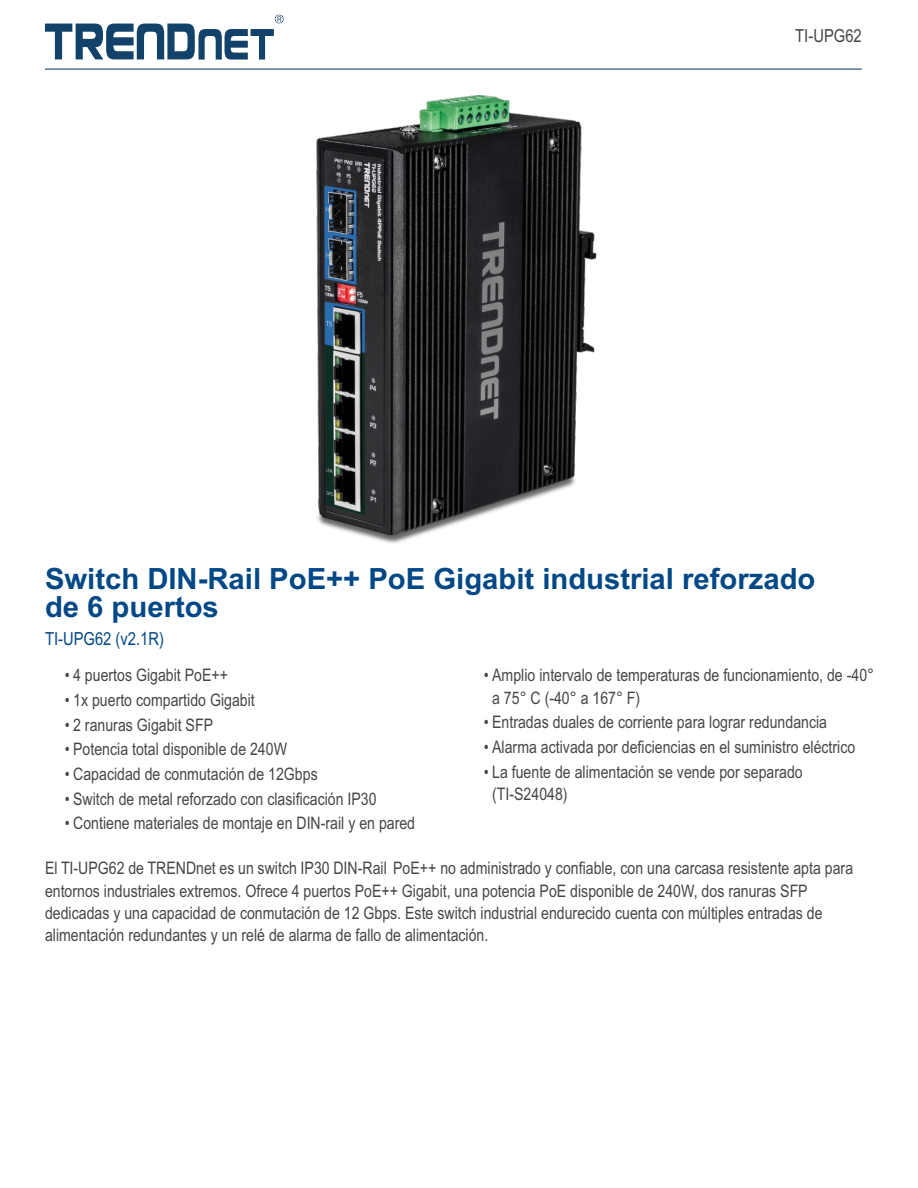
<style>
.page{position:relative;width:918px;height:1188px;background:#fff}
.page>*{position:absolute;margin:0;border:0;box-sizing:border-box;transform-origin:0 0}
.t1{font:700 29.25px/27.8px "Arial";color:#034886}
.t2{font:18px "Arial Narrow";color:#034886}
.t3{font:18px "Arial Narrow";color:#464646}
.t4{font:17.25px/22.5px "Arial Narrow";color:#464646}
</style>
<div class="page">
<svg style="left:45px;top:15px;width:238px;height:45px"></svg>
<img style="left:316px;top:96px;width:281px;height:448px">
<hr style="left:45px;top:68px;width:817px;height:2px;background:#32537e">
<p class="t3" style="left:795px;top:28px;width:68px">TI-UPG62</p>
<h1 class="t1" style="left:45px;top:567px;width:772px">Switch DIN-Rail PoE++ PoE Gigabit industrial reforzado de 6 puertos</h1>
<p class="t2" style="left:45px;top:631px;width:120px">TI-UPG62 (v2.1R)</p>
<p class="t4" style="left:65px;top:666px;width:165px">• 4 puertos Gigabit PoE++</p>
<p class="t4" style="left:65px;top:690px;width:192px">• 1x puerto compartido Gigabit</p>
<p class="t4" style="left:65px;top:715px;width:150px">• 2 ranuras Gigabit SFP</p>
<p class="t4" style="left:65px;top:740px;width:224px">• Potencia total disponible de 240W</p>
<p class="t4" style="left:65px;top:764px;width:254px">• Capacidad de conmutación de 12Gbps</p>
<p class="t4" style="left:65px;top:789px;width:313px">• Switch de metal reforzado con clasificación IP30</p>
<p class="t4" style="left:65px;top:814px;width:352px">• Contiene materiales de montaje en DIN-rail y en pared</p>
<p class="t4" style="left:492px;top:665px;width:383px;text-indent:-8px">• Amplio intervalo de temperaturas de funcionamiento, de -40° a 75° C (-40° a 167° F)</p>
<p class="t4" style="left:484px;top:713px;width:345px">• Entradas duales de corriente para lograr redundancia</p>
<p class="t4" style="left:484px;top:737px;width:373px">• Alarma activada por deficiencias en el suministro eléctrico</p>
<p class="t4" style="left:492px;top:762px;width:312px;text-indent:-8px">• La fuente de alimentación se vende por separado (TI-S24048)</p>
<p class="t4" style="left:45px;top:858px;width:810px">El TI-UPG62 de TRENDnet es un switch IP30 DIN-Rail PoE++ no administrado y confiable, con una carcasa resistente apta para entornos industriales extremos. Ofrece 4 puertos PoE++ Gigabit, una potencia PoE disponible de 240W, dos ranuras SFP dedicadas y una capacidad de conmutación de 12 Gbps. Este switch industrial endurecido cuenta con múltiples entradas de alimentación redundantes y un relé de alarma de fallo de alimentación.</p>
</div>
